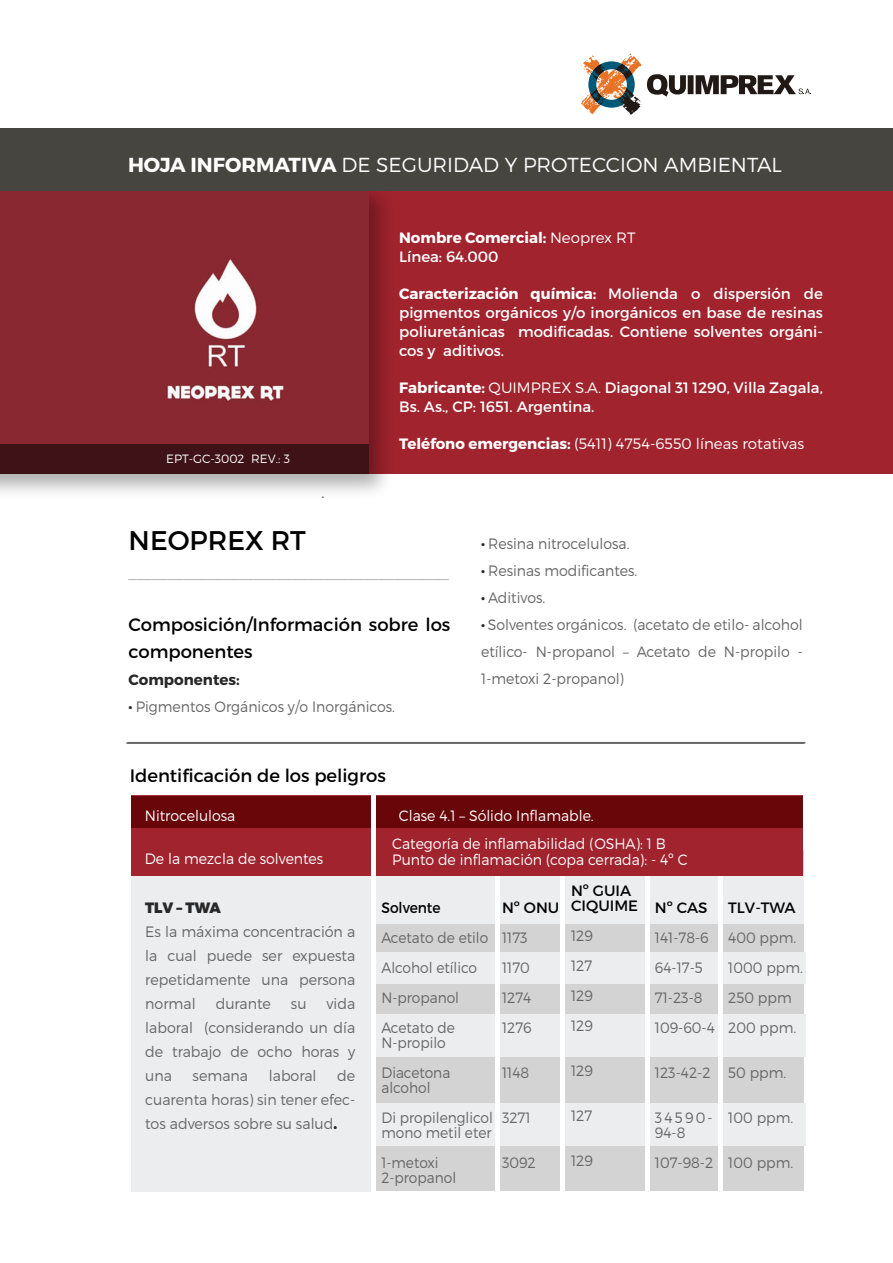
<style>
.page{position:relative;width:893px;height:1263px;background:#fff}
.page>*{position:absolute;margin:0;border:0;box-sizing:border-box;transform-origin:0 0}
.t1{font:27px "Montserrat";color:#010002}
.t2{font:300 20.25px "Montserrat";color:#fff}
.t3{font:18px/27px "Montserrat";color:#010002}
.t4{font:300 15px/30px "Montserrat";color:#666565;scale:.94 1}
.t5{font:15px/18.8px "Montserrat";color:#fff;text-align:justify}
.t6{font:300 15px/24px "Montserrat";color:#666565;text-align:justify;scale:.95 1}
.t7{font:300 15px/27.9px "Montserrat";color:#fff;scale:.94 1}
.t8{font:300 15px/30px "Montserrat";color:#666565;scale:.92 1}
.t9{font:300 15px "Montserrat";color:#fff}
.t10{font:300 15px "Montserrat";color:#a0a0a0;scale:.94 1}
.t11{font:700 15px/18.8px "Montserrat";color:#fff}
.t12{font:15px/15px "Montserrat";color:#010002}
.t13{font:15px "Montserrat";color:#010002;scale:.92 1}
.t14{font:900 15px "Montserrat";color:#282828;scale:.95 1}
.t15{font:13.5px "Montserrat";color:#6c6d70}
.t16{font:300 12px "Montserrat";color:#fff}
.s1{font-weight:700}
.s2{font-weight:300}
.s3{font-weight:400}
.s4{font-weight:700;color:#282828}
.s5{font-weight:900;color:#282828}
</style>
<div class="page">
<div style="left:0;top:188px;width:892px;height:286px;background:#a0232e"></div>
<img style="left:0;top:191px;width:386px;height:302px">
<div style="left:0;top:191px;width:368px;height:254px;background:#892831"></div>
<svg style="left:581px;top:53px;width:60px;height:62px"></svg>
<svg style="left:647px;top:74px;width:164px;height:23px"></svg>
<div style="left:0;top:445px;width:368px;height:29px;background:#3e1216"></div>
<div style="left:0;top:128px;width:892px;height:63px;background:#464540"></div>
<hr style="left:126px;top:742px;width:678px;height:2px;background:#666">
<div style="left:131px;top:850px;width:673px;height:341px;background:#d3d3d3"></div>
<div style="left:131px;top:850px;width:243px;height:342px;background:#ecedef"></div>
<div style="left:375px;top:873px;width:429px;height:51px;background:#ecedef"></div>
<div style="left:375px;top:952px;width:430px;height:32px;background:#ecedef"></div>
<div style="left:375px;top:1014px;width:430px;height:43px;background:#ecedef"></div>
<div style="left:375px;top:1104px;width:430px;height:42px;background:#ecedef"></div>
<div style="left:560px;top:872px;width:5px;height:322px;background:#fff"></div>
<hr style="left:718px;top:872px;width:4px;height:322px;background:#fff">
<hr style="left:645px;top:872px;width:4px;height:322px;background:#fff">
<hr style="left:495px;top:872px;width:4px;height:322px;background:#fff">
<div style="left:131px;top:796px;width:672px;height:80px;background:#a0232e"></div>
<div style="left:131px;top:795px;width:672px;height:33px;background:#68060a"></div>
<hr style="left:371px;top:791px;width:4px;height:407px;background:#fff">
<hr style="left:127px;top:742px;width:678px;height:1px;background:#666">
<h2 class="t2" style="left:128px;top:152px;width:655px"><span class="s1">HOJA INFORMATIVA</span> DE SEGURIDAD Y PROTECCION AMBIENTAL</h2>
<p class="t16" style="left:166px;top:451px;width:125px">EPT-GC-3002 REV.: 3</p>
<p class="t15" style="left:321px;top:485px;width:4px">.</p>
<p class="t11" style="left:399px;top:229px;width:238px">Nombre Comercial: <span class="s2">Neoprex RT<br></span><span class="s3">Línea: 64.000</span></p>
<p class="t5" style="left:399px;top:285px;width:425px"><span class="s1">Caracterización química:</span> Molienda o dispersión de pigmentos orgánicos y/o inorgánicos en base de resinas poliuretánicas modificadas. Contiene solventes orgáni&shy;cos y aditivos.</p>
<p class="t5" style="left:399px;top:378px;width:425px"><span class="s1">Fabricante:</span> <span class="s2">QUIMPREX S.A.</span> Diagonal 31 1290, Villa Zagala,<br>Bs. As., CP: 1651. Argentina.</p>
<p class="t9" style="left:399px;top:435px;width:406px"><span class="s1">Teléfono emergencias:</span> (5411) 4754-6550 líneas rotativas</p>
<h1 class="t1" style="left:129px;top:524px;width:179px">NEOPREX RT</h1>
<p class="t10" style="left:129px;top:563px;width:342px">_________________________________________</p>
<p class="t3" style="left:129px;top:611px;width:323px">Composición/Información sobre los componentes</p>
<p class="t4" style="left:129px;top:666px;width:285px;line-height:27px"><span class="s4">Componentes:<br></span><span class="s5">·</span> Pigmentos Orgánicos y/o Inorgánicos.</p>
<p class="t3" style="left:130px;top:762px;width:258px">Identificación de los peligros</p>
<p class="t4" style="left:481px;top:530px;width:344px;line-height:27px"><span class="s5">·</span> Resina nitrocelulosa.<br><span class="s5">·</span> Resinas modificantes.<br><span class="s5">·</span> Aditivos.<br><span class="s5">·</span> Solventes orgánicos. (acetato de etilo- alcohol etílico- N-propanol – Acetato de N-propilo -<br>1-metoxi 2-propanol)</p>
<p class="t7" style="left:145px;top:802px;width:98px">Nitrocelulosa</p>
<p class="t7" style="left:392px;top:802px;width:293px;text-indent:7px">Clase 4.1 – Sólido Inflamable.<br>Categoría de inflamabilidad (OSHA): 1 B</p>
<p class="t7" style="left:392px;top:846px;width:315px">Punto de inflamación (copa cerrada): - 4º C</p>
<p class="t13" style="left:381px;top:898px;width:66px">Solvente</p>
<p class="t8" style="left:381px;top:922px;width:118px">Acetato de etilo<br>Alcohol etílico<br>N-propanol<br>Acetato de</p>
<p class="t8" style="left:381px;top:1027px;width:76px">N-propilo<br>Diacetona</p>
<p class="t8" style="left:381px;top:1072px;width:123px">alcohol<br>Di propilenglicol</p>
<p class="t8" style="left:381px;top:1117px;width:121px">mono metil eter<br>1-metoxi</p>
<p class="t8" style="left:381px;top:1162px;width:83px">2-propanol</p>
<p class="t7" style="left:145px;top:845px;width:191px">De la mezcla de solventes</p>
<p class="t12" style="left:571px;top:883px;width:69px">Nº GUIA<br>CIQUIME</p>
<p class="t4" style="left:571px;top:920px;width:25px;text-align:justify">129<br>127<br>129<br>129</p>
<p class="t4" style="left:571px;top:1055px;width:25px">129</p>
<p class="t4" style="left:571px;top:1100px;width:24px">127</p>
<p class="t4" style="left:571px;top:1145px;width:25px">129</p>
<p class="t12" style="left:502px;top:900px;width:59px">Nº ONU</p>
<p class="t4" style="left:502px;top:922px;width:33px">1173<br>1170<br>1274<br>1276</p>
<p class="t4" style="left:502px;top:1057px;width:31px">1148</p>
<p class="t4" style="left:502px;top:1102px;width:32px">3271</p>
<p class="t4" style="left:502px;top:1147px;width:37px">3092</p>
<p class="t12" style="left:655px;top:900px;width:54px">Nº CAS</p>
<p class="t4" style="left:655px;top:922px;width:65px">141-78-6<br>64-17-5<br>71-23-8<br>109-60-4</p>
<p class="t4" style="left:655px;top:1057px;width:61px">123-42-2</p>
<p class="t4" style="left:655px;top:1109px;width:63px;line-height:15px">34590-<br>94-8</p>
<p class="t4" style="left:655px;top:1147px;width:64px">107-98-2</p>
<p class="t14" style="left:145px;top:899px;width:81px">TLV – TWA</p>
<p class="t6" style="left:145px;top:920px;width:223px">Es la máxima concentración a la cual puede ser expuesta repetidamente una persona normal</p>
<p class="t6" style="left:145px;top:992px;width:223px;text-indent:181px">vida laboral (considerando un día de trabajo de ocho horas y una</p>
<p class="t6" style="left:216px;top:992px;width:60px">durante</p>
<p class="t6" style="left:291px;top:992px;width:18px">su</p>
<p class="t6" style="left:145px;top:1064px;width:223px;text-indent:192px">de cuarenta horas) sin tener efec&shy;tos adversos sobre su salud<span class="s5">.</span></p>
<p class="t6" style="left:193px;top:1064px;width:60px">semana</p>
<p class="t6" style="left:269px;top:1064px;width:52px">laboral</p>
<p class="t12" style="left:728px;top:900px;width:69px">TLV-TWA</p>
<p class="t4" style="left:728px;top:922px;width:81px">400 ppm.<br>1000 ppm.<br>250 ppm<br>200 ppm.</p>
<p class="t4" style="left:728px;top:1057px;width:63px">50 ppm.</p>
<p class="t4" style="left:728px;top:1102px;width:71px">100 ppm.</p>
<p class="t4" style="left:728px;top:1147px;width:71px">100 ppm.</p>
</div>
